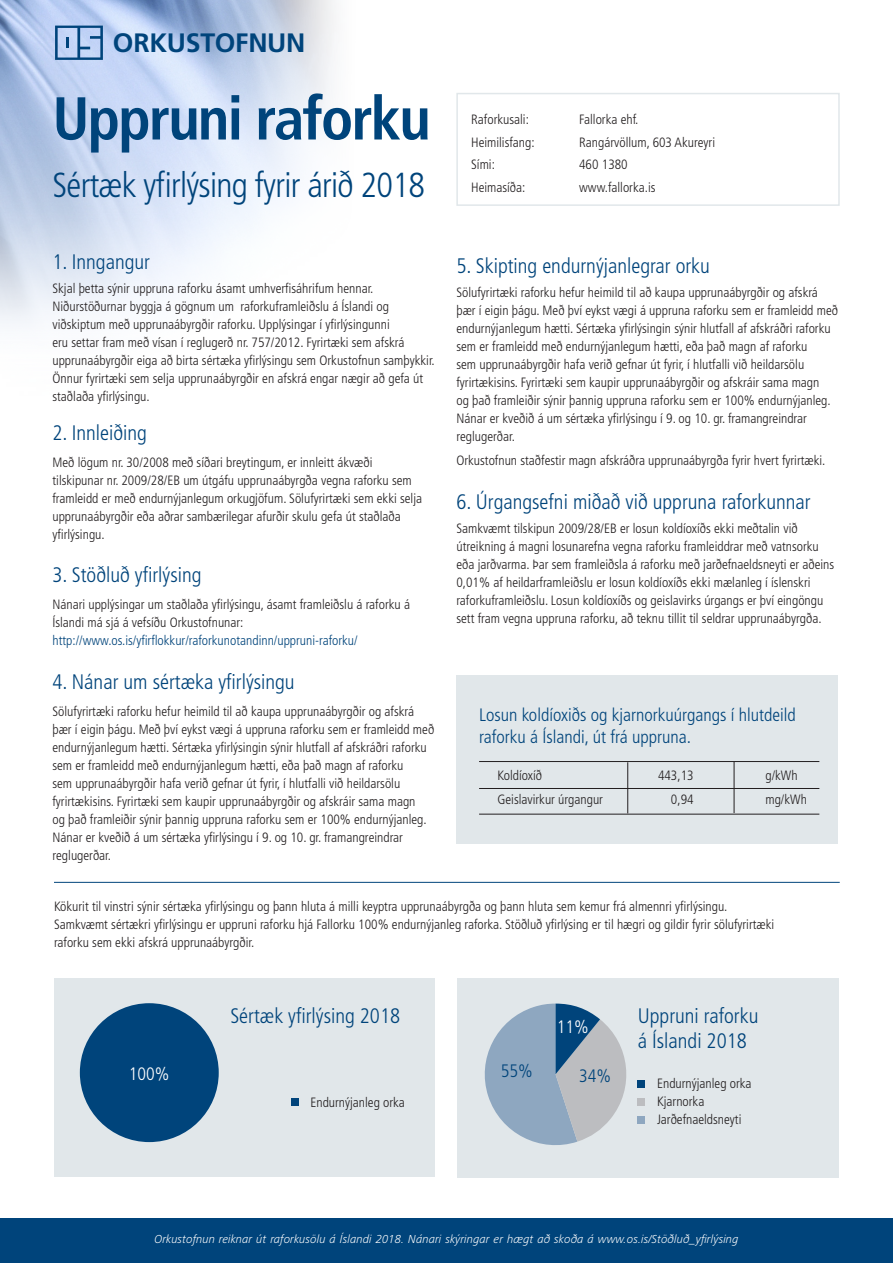
<style>
.page{position:relative;width:893px;height:1263px;background:#fff}
.page>*{position:absolute;margin:0;border:0;box-sizing:border-box;transform-origin:0 0}
.t1{font:700 condensed 60.45px "Frutiger LT Std";letter-spacing:-.03em;color:#00447b}
.t2{font:300 condensed 34.8px "Frutiger LT Std";letter-spacing:-.02em;color:#00447b}
.t3{font:700 26.55px "Frutiger LT Std";letter-spacing:-.01em;color:#00447b}
.fyrirsögn{font:300 condensed 21px "Frutiger LT Std";color:#00447b}
.meginmál{font:300 condensed 18px/21.6px "Frutiger LT Std";color:#00447b}
.meginmál-2{font:300 condensed 18px "Frutiger LT Std";color:#fff}
.fyrirsögn-2{font:300 condensed 13.5px/18px "Frutiger LT Std";color:#231f20}
.meginmál-3{font:300 condensed 13.5px "Frutiger LT Std";color:#231f20}
.fyrirsögn-3{font:300 condensed 13.5px "Frutiger LT Std";color:#00447b}
.t4{font:italic 300 12px "Frutiger Next LT";color:#fff}
</style>
<div class="page">
<img style="left:0;top:0;width:335px;height:325px">
<div style="left:457px;top:978px;width:382px;height:199px;background:#e1e7ea"></div>
<div style="left:55px;top:978px;width:380px;height:199px;background:#e1e7ea"></div>
<div style="left:456px;top:93px;width:384px;height:113px;border:2px solid #e1e7ea"></div>
<hr style="left:54px;top:882px;width:786px;height:1px;background:#00447b">
<div style="left:456px;top:675px;width:381px;height:168px;background:#e1e7ea"></div>
<hr style="left:479px;top:761px;width:340px;height:1px;background:#231f20">
<hr style="left:479px;top:788px;width:340px;height:1px;background:#231f20">
<hr style="left:479px;top:814px;width:340px;height:1px;background:#231f20">
<hr style="left:627px;top:762px;width:1px;height:51px;background:#231f20">
<hr style="left:734px;top:762px;width:1px;height:51px;background:#231f20">
<div style="left:80px;top:1003px;width:139px;height:139px;background:#00447b;border-radius:50%"></div>
<div style="left:638px;top:1080px;width:7px;height:7px;background:#00447b"></div>
<div style="left:291px;top:1099px;width:7px;height:7px;background:#00447b"></div>
<div style="left:638px;top:1098px;width:7px;height:7px;background:#bcbdc0"></div>
<div style="left:638px;top:1116px;width:7px;height:7px;background:#8ea7c0"></div>
<div style="left:0;top:1218px;width:893px;height:45px;background:#00447b"></div>
<svg style="left:55px;top:26px;width:48px;height:34px;background:#84a5ce"></svg>
<svg style="left:484px;top:1003px;width:143px;height:142px"></svg>
<h3 class="t3" style="left:113px;top:27px;width:194px">ORKUSTOFNUN</h3>
<p class="t1" style="left:52px;top:83px;width:380px">Uppruni raforku</p>
<p class="t2" style="left:52px;top:165px;width:374px">Sértæk yfirlýsing fyrir árið 2018</p>
<p class="fyrirsögn" style="left:52px;top:250px;width:99px">1. Inngangur</p>
<p class="fyrirsögn-2" style="left:52px;top:279px;width:384px">Skjal þetta sýnir uppruna raforku ásamt umhverfisáhrifum hennar.<br>Niðurstöðurnar byggja á gögnum um raforkuframleiðslu á Íslandi og viðskiptum með upprunaábyrgðir raforku. Upplýsingar í yfirlýsingunni<br>eru settar fram með vísan í reglugerð nr. 757/2012. Fyrirtæki sem afskrá upprunaábyrgðir eiga að birta sértæka yfirlýsingu sem Orkustofnun samþykkir.<br>Önnur fyrirtæki sem selja upprunaábyrgðir en afskrá engar nægir að gefa út staðlaða yfirlýsingu.</p>
<p class="fyrirsögn" style="left:52px;top:421px;width:96px">2. Innleiðing</p>
<p class="fyrirsögn-2" style="left:52px;top:453px;width:371px">Með lögum nr. 30/2008 með síðari breytingum, er innleitt ákvæði tilskipunar nr. 2009/28/EB um útgáfu upprunaábyrgða vegna raforku sem framleidd er með endurnýjanlegum orkugjöfum. Sölufyrirtæki sem ekki selja upprunaábyrgðir eða aðrar sambærilegar afurðir skulu gefa út staðlaða yfirlýsingu.</p>
<p class="fyrirsögn" style="left:52px;top:563px;width:150px">3. Stöðluð yfirlýsing</p>
<p class="fyrirsögn-2" style="left:52px;top:596px;width:359px">Nánari upplýsingar um staðlaða yfirlýsingu, ásamt framleiðslu á raforku á<br>Íslandi má sjá á vefsíðu Orkustofnunar:</p>
<p class="fyrirsögn-3" style="left:52px;top:633px;width:307px">http://www.os.is/yfirflokkur/raforkunotandinn/uppruni-raforku/</p>
<p class="fyrirsögn" style="left:52px;top:670px;width:244px">4. Nánar um sértæka yfirlýsingu</p>
<p class="fyrirsögn-2" style="left:52px;top:702px;width:383px">Sölufyrirtæki raforku hefur heimild til að kaupa upprunaábyrgðir og afskrá þær í eigin þágu. Með því eykst vægi á uppruna raforku sem er framleidd með endurnýjanlegum hætti. Sértæka yfirlýsingin sýnir hlutfall af afskráðri raforku sem er framleidd með endurnýjanlegum hætti, eða það magn af raforku<br>sem upprunaábyrgðir hafa verið gefnar út fyrir, í hlutfalli við heildarsölu fyrirtækisins. Fyrirtæki sem kaupir upprunaábyrgðir og afskráir sama magn<br>og það framleiðir sýnir þannig uppruna raforku sem er 100% endurnýjanleg.<br>Nánar er kveðið á um sértæka yfirlýsingu í 9. og 10. gr. framangreindrar reglugerðar.</p>
<p class="meginmál-3" style="left:471px;top:112px;width:59px">Raforkusali:</p>
<p class="meginmál-3" style="left:579px;top:112px;width:61px">Fallorka ehf.</p>
<p class="meginmál-3" style="left:471px;top:134px;width:65px">Heimilisfang:</p>
<p class="meginmál-3" style="left:579px;top:134px;width:137px">Rangárvöllum, 603 Akureyri</p>
<p class="meginmál-3" style="left:471px;top:157px;width:25px">Sími:</p>
<p class="meginmál-3" style="left:579px;top:157px;width:50px">460 1380</p>
<p class="meginmál-3" style="left:471px;top:179px;width:56px">Heimasíða:</p>
<p class="meginmál-3" style="left:579px;top:179px;width:78px">www.fallorka.is</p>
<p class="fyrirsögn" style="left:456px;top:254px;width:255px">5. Skipting endurnýjanlegrar orku</p>
<p class="fyrirsögn-2" style="left:456px;top:284px;width:383px">Sölufyrirtæki raforku hefur heimild til að kaupa upprunaábyrgðir og afskrá þær í eigin þágu. Með því eykst vægi á uppruna raforku sem er framleidd með endurnýjanlegum hætti. Sértæka yfirlýsingin sýnir hlutfall af afskráðri raforku sem er framleidd með endurnýjanlegum hætti, eða það magn af raforku<br>sem upprunaábyrgðir hafa verið gefnar út fyrir, í hlutfalli við heildarsölu fyrirtækisins. Fyrirtæki sem kaupir upprunaábyrgðir og afskráir sama magn<br>og það framleiðir sýnir þannig uppruna raforku sem er 100% endurnýjanleg.<br>Nánar er kveðið á um sértæka yfirlýsingu í 9. og 10. gr. framangreindrar reglugerðar.</p>
<p class="fyrirsögn-2" style="left:456px;top:452px;width:371px">Orkustofnun staðfestir magn afskráðra upprunaábyrgða fyrir hvert fyrirtæki.</p>
<p class="fyrirsögn" style="left:456px;top:489px;width:356px">6. Úrgangsefni miðað við uppruna raforkunnar</p>
<p class="fyrirsögn-2" style="left:456px;top:519px;width:379px">Samkvæmt tilskipun 2009/28/EB er losun koldíoxíðs ekki meðtalin við útreikning á magni losunarefna vegna raforku framleiddrar með vatnsorku eða jarðvarma. Þar sem framleiðsla á raforku með jarðefnaeldsneyti er aðeins 0,01% af heildarframleiðslu er losun koldíoxíðs ekki mælanleg í íslenskri raforkuframleiðslu. Losun koldíoxíðs og geislavirks úrgangs er því eingöngu sett fram vegna uppruna raforku, að teknu tillit til seldrar upprunaábyrgða.</p>
<p class="meginmál" style="left:479px;top:705px;width:318px">Losun koldíoxiðs og kjarnorkuúrgangs í hlutdeild raforku á Íslandi, út frá uppruna.</p>
<p class="meginmál-3" style="left:497px;top:767px;width:46px">Koldíoxíð</p>
<p class="meginmál-3" style="left:658px;top:767px;width:37px">443,13</p>
<p class="meginmál-3" style="left:765px;top:767px;width:34px">g/kWh</p>
<p class="meginmál-3" style="left:497px;top:791px;width:107px">Geislavirkur úrgangur</p>
<p class="meginmál-3" style="left:671px;top:791px;width:24px">0,94</p>
<p class="meginmál-3" style="left:765px;top:791px;width:43px">mg/kWh</p>
<p class="meginmál-3" style="left:54px;top:898px;width:675px">Kökurit til vinstri sýnir sértæka yfirlýsingu og þann hluta á milli keyptra upprunaábyrgða og þann hluta sem kemur frá almennri yfirlýsingu.</p>
<p class="meginmál-3" style="left:54px;top:916px;width:722px">Samkvæmt sértækri yfirlýsingu er uppruni raforku hjá Fallorku 100% endurnýjanleg raforka. Stöðluð yfirlýsing er til hægri og gildir fyrir sölufyrirtæki</p>
<p class="meginmál-3" style="left:54px;top:934px;width:202px">raforku sem ekki afskrá upprunaábyrgðir.</p>
<p class="meginmál-2" style="left:129px;top:1064px;width:42px">100%</p>
<p class="fyrirsögn" style="left:230px;top:1004px;width:171px">Sértæk yfirlýsing 2018</p>
<p class="fyrirsögn" style="left:638px;top:1004px;width:122px">Uppruni raforku</p>
<p class="fyrirsögn" style="left:638px;top:1029px;width:111px">á Íslandi 2018</p>
<p class="meginmál-3" style="left:657px;top:1075px;width:96px">Endurnýjanleg orka</p>
<p class="meginmál-3" style="left:657px;top:1093px;width:49px">Kjarnorka</p>
<p class="meginmál-3" style="left:657px;top:1111px;width:86px">Jarðefnaeldsneyti</p>
<p class="meginmál-2" style="left:557px;top:1016px;width:33px">11%</p>
<p class="meginmál" style="left:501px;top:1060px;width:33px">55%</p>
<p class="meginmál" style="left:579px;top:1065px;width:33px">34%</p>
<p class="meginmál-3" style="left:310px;top:1094px;width:96px">Endurnýjanleg orka</p>
<p class="t4" style="left:154px;top:1232px;width:586px">Orkustofnun reiknar út raforkusölu á Íslandi 2018. Nánari skýringar er hægt að skoða á www.os.is/Stöðluð_yfirlýsing</p>
</div>
